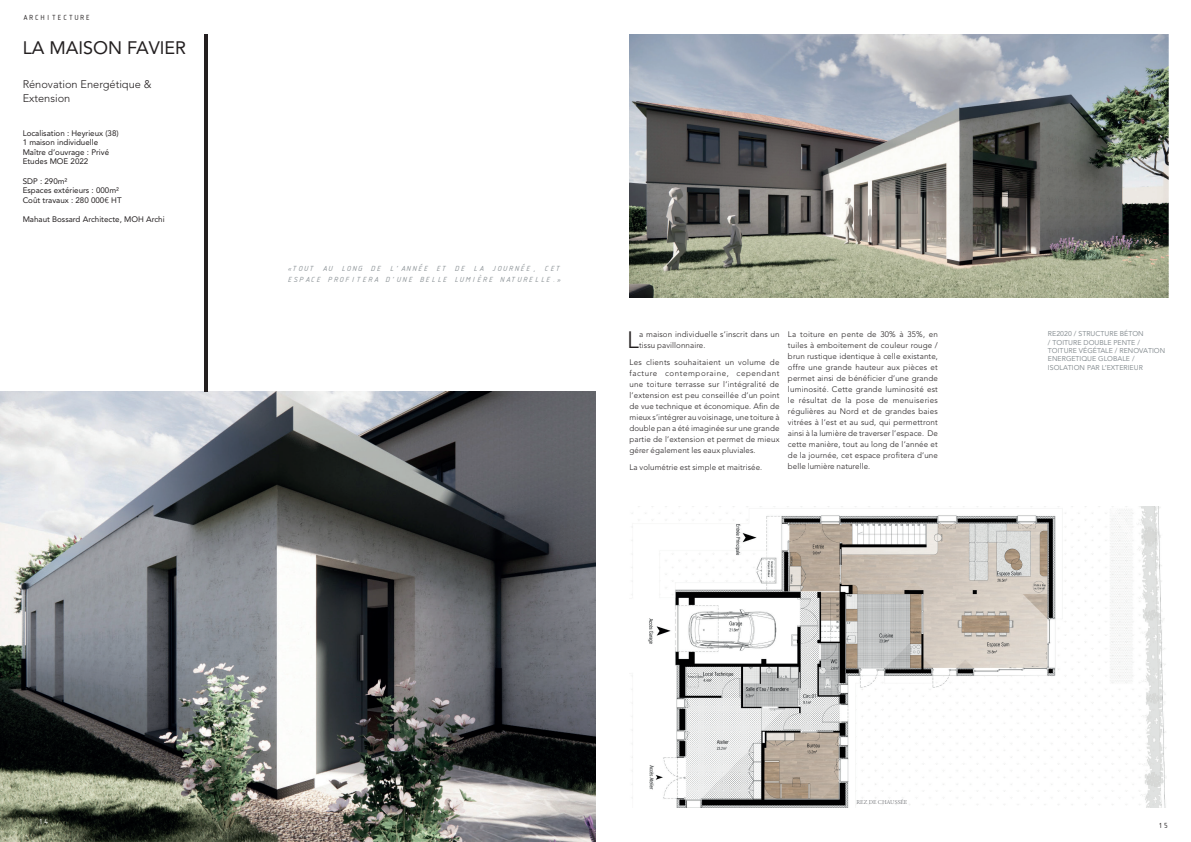
<style>
.page{position:relative;width:1191px;height:842px;background:#fff}
.page>*{position:absolute;margin:0;border:0;box-sizing:border-box;transform-origin:0 0}
.t1{font:300 23.5px "Avenir";color:#231f20}
.t2{font:18px "Avenir";color:#231f20}
.t3{font:300 11px/13.2px "Avenir";color:#231f20}
.t4{font:300 8px/11px "Avenir";letter-spacing:.01em;color:#231f20;text-align:justify}
.t5{font:8px/9.6px "Avenir";color:#231f20}
.t6{font:8px/11px "ISOCTEUR Italic";letter-spacing:.01em;color:#8a9195}
.t7{font:8px "ISOCTEUR";color:#231f20}
.t8{font:8px "ISOCTEUR";color:#fff}
.t9{font:7px/8.4px "Avenir";color:#8a9195}
.t10{font:6px "Minion Pro";letter-spacing:.01em;color:#808285}
.s1{font-size:7px}
</style>
<div class="page">
<img style="left:0;top:391px;width:595px;height:451px">
<img style="left:629px;top:34px;width:539px;height:263px">
<img style="left:631px;top:506px;width:535px;height:302px">
<hr style="left:204px;top:34px;width:4px;height:357px;background:#231f20">
<p class="t7" style="left:23px;top:12px;width:70px">ARCHITECTURE</p>
<h2 class="t2" style="left:23px;top:34px;width:165px">LA MAISON FAVIER</h2>
<h3 class="t3" style="left:23px;top:78px;width:130px">Rénovation Energétique &amp;<br>Extension</h3>
<p class="t5" style="left:23px;top:128px;width:98px">Localisation : Heyrieux (38)<br>1 maison individuelle<br>Maître d’ouvrage : Privé<br>Etudes MOE 2022</p>
<p class="t5" style="left:23px;top:176px;width:100px">SDP : 290m²<br>Espaces extérieurs : 000m²<br>Coût travaux : 280 000€ HT</p>
<p class="t5" style="left:23px;top:215px;width:143px">Mahaut Bossard Architecte, MOH Archi</p>
<p class="t6" style="left:287px;top:263px;width:275px"><span class="s1">«</span>TOUT AU LONG DE L’ANNÉE ET DE LA JOURNÉE, CET<br>ESPACE PROFITERA D’UNE BELLE LUMIÈRE NATURELLE<span class="s1">.»</span></p>
<h1 class="t1" style="left:627px;top:323px;width:13px">L</h1>
<p class="t4" style="left:639px;top:329px;width:142px">a maison individuelle s’inscrit dans un tissu pavillonnaire.</p>
<p class="t4" style="left:629px;top:357px;width:151px">Les clients souhaitaient un volume de facture contemporaine, cependant une toiture terrasse sur l’intégralité de l’extension est peu conseillée d’un point de vue technique et économique. Afin de mieux s’intégrer au voisinage, une toiture à double pan a été imaginée sur une grande partie de l’extension et permet de mieux gérer également les eaux pluviales.</p>
<p class="t4" style="left:629px;top:462px;width:134px">La volumétrie est simple et maitrisée.</p>
<p class="t4" style="left:788px;top:329px;width:152px">La toiture en pente de 30% à 35%, en tuiles à emboitement de couleur rouge / brun rustique identique à celle existante, offre une grande hauteur aux pièces et permet ainsi de bénéficier d’une grande luminosité. Cette grande luminosité est le résultat de la pose de menuiseries régulières au Nord et de grandes baies vitrées à l’est et au sud, qui permettront ainsi à la lumière de traverser l’espace. De cette manière, tout au long de l’année et de la journée, cet espace profitera d’une belle lumière naturelle.</p>
<p class="t9" style="left:1048px;top:330px;width:119px">RE2020 / STRUCTURE BÉTON<br>/ TOITURE DOUBLE PENTE /<br>TOITURE VÉGÉTALE / RENOVATION<br>ENERGETIQUE GLOBALE /<br>ISOLATION PAR L’EXTERIEUR</p>
<p class="t8" style="left:38px;top:816px;width:13px">14</p>
<p class="t10" style="left:856px;top:798px;width:52px">REZ DE CHAUSSÉE</p>
<p class="t7" style="left:1157px;top:820px;width:13px">15</p>
</div>
